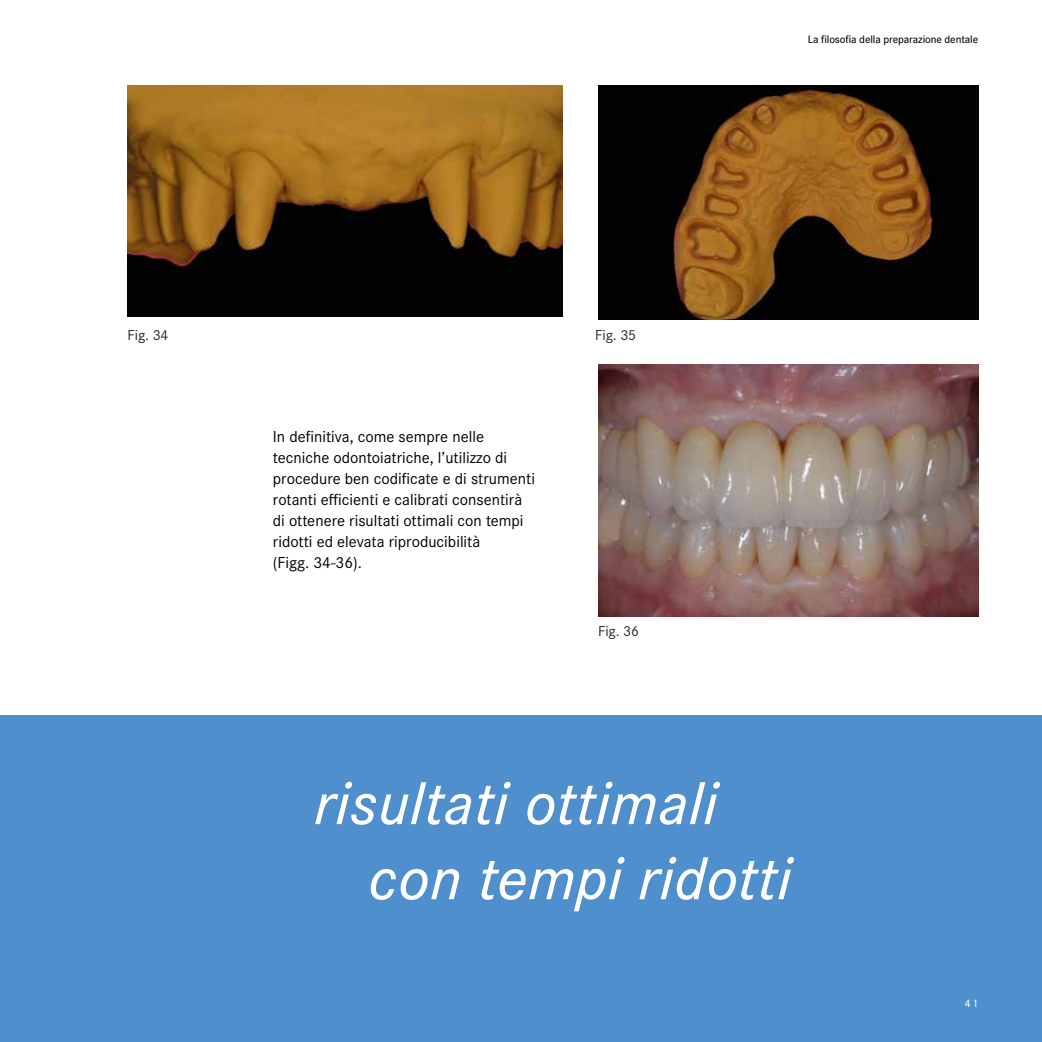
<style>
.page{position:relative;width:1042px;height:1042px;background:#fff}
.page>*{position:absolute;margin:0;border:0;box-sizing:border-box;transform-origin:0 0}
.t1{font:italic 500 62.55px/75.2px "Corporate SOT";letter-spacing:.01em;color:#fff}
.t2{font:16.5px/21px "Corporate SOT";color:#000}
.t3{font:15px "Corporate SOT";letter-spacing:-.005em;color:#282727}
.t4{font:500 11.25px "Corporate SOT";letter-spacing:-.01em;color:#000}
.t5{font:500 11.25px "Corporate SOT";color:#fff}
</style>
<div class="page">
<div style="left:0;top:715px;width:1042px;height:327px;background:#4f8fcd"></div>
<img style="left:128px;top:85px;width:434px;height:231px">
<img style="left:598px;top:85px;width:380px;height:234px">
<img style="left:598px;top:364px;width:380px;height:252px">
<p class="t4" style="left:808px;top:32px;width:172px">La filosofia della preparazione dentale</p>
<p class="t3" style="left:128px;top:324px;width:42px">Fig. 34</p>
<p class="t3" style="left:595px;top:324px;width:42px">Fig. 35</p>
<p class="t2" style="left:273px;top:425px;width:264px">In definitiva, come sempre nelle tecniche odontoiatriche, l’utilizzo di procedure ben codificate e di strumenti rotanti efficienti e calibrati consentirà di ottenere risultati ottimali con tempi ridotti ed elevata riproducibilità<br>(Figg. 34-36).</p>
<p class="t3" style="left:598px;top:620px;width:42px">Fig. 36</p>
<h1 class="t1" style="left:368px;top:767px;width:425px;text-indent:-54px">risultati ottimali con tempi ridotti</h1>
<p class="t5" style="left:965px;top:997px;width:15px">41</p>
</div>
